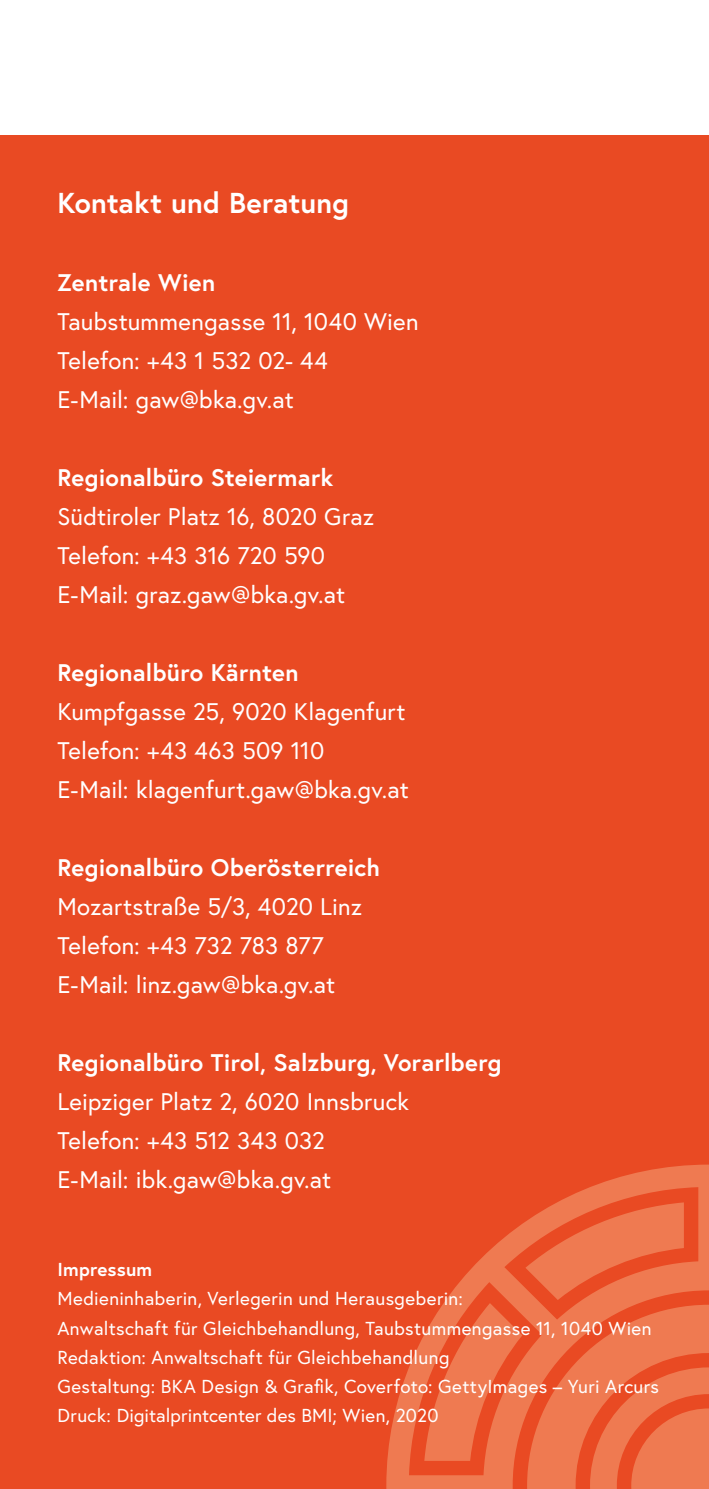
<style>
.page{position:relative;width:709px;height:1489px;background:#fff}
.page>*{position:absolute;margin:0;border:0;box-sizing:border-box;transform-origin:0 0}
.h2_ohne_Nummerierung_als_H1{font:700 28.75px "Europa Austria";letter-spacing:.01em;color:#fff}
.t1{font:24px "Europa Austria";letter-spacing:.01em;color:#fff}
.h3_ohne_Num_als_H2_Adressen{font:700 24px "Europa Austria";letter-spacing:.01em;color:#fff}
.t2{font:18.75px/29.2px "Europa Austria";letter-spacing:.015em;color:#fff}
.t3{font:700 18.75px "Europa Austria";letter-spacing:.01em;color:#fff}
</style>
<div class="page">
<div style="left:0;top:135px;width:709px;height:1353px;background:#e94a23"></div>
<svg style="left:386px;top:1164px;width:323px;height:324px"></svg>
<svg style="left:424px;top:1202px;width:285px;height:286px"></svg>
<h1 class="h2_ohne_Nummerierung_als_H1" style="left:57px;top:184px;width:293px">Kontakt und Beratung</h1>
<h2 class="h3_ohne_Num_als_H2_Adressen" style="left:57px;top:266px;width:159px">Zentrale Wien</h2>
<p class="t1" style="left:57px;top:306px;width:363px">Taubstummengasse 11, 1040 Wien</p>
<p class="t1" style="left:57px;top:345px;width:272px">Telefon: +43 1 532 02- 44</p>
<p class="t1" style="left:57px;top:384px;width:238px">E-Mail: gaw@bka.gv.at</p>
<h2 class="h3_ohne_Num_als_H2_Adressen" style="left:57px;top:461px;width:277px">Regionalbüro Steiermark</h2>
<p class="t1" style="left:57px;top:501px;width:318px">Südtiroler Platz 16, 8020 Graz</p>
<p class="t1" style="left:57px;top:540px;width:269px">Telefon: +43 316 720 590</p>
<p class="t1" style="left:57px;top:579px;width:289px">E-Mail: graz.gaw@bka.gv.at</p>
<h2 class="h3_ohne_Num_als_H2_Adressen" style="left:57px;top:656px;width:242px">Regionalbüro Kärnten</h2>
<p class="t1" style="left:57px;top:696px;width:350px">Kumpfgasse 25, 9020 Klagenfurt</p>
<p class="t1" style="left:57px;top:735px;width:268px">Telefon: +43 463 509 110</p>
<p class="t1" style="left:57px;top:774px;width:353px">E-Mail: klagenfurt.gaw@bka.gv.at</p>
<h2 class="h3_ohne_Num_als_H2_Adressen" style="left:57px;top:851px;width:324px">Regionalbüro Oberösterreich</h2>
<p class="t1" style="left:57px;top:891px;width:306px">Mozartstraße 5/3, 4020 Linz</p>
<p class="t1" style="left:57px;top:930px;width:267px">Telefon: +43 732 783 877</p>
<p class="t1" style="left:57px;top:969px;width:279px">E-Mail: linz.gaw@bka.gv.at</p>
<h2 class="h3_ohne_Num_als_H2_Adressen" style="left:57px;top:1046px;width:445px">Regionalbüro Tirol, Salzburg, Vorarlberg</h2>
<p class="t1" style="left:57px;top:1086px;width:353px">Leipziger Platz 2, 6020 Innsbruck</p>
<p class="t1" style="left:57px;top:1125px;width:269px">Telefon: +43 512 343 032</p>
<p class="t1" style="left:57px;top:1164px;width:275px">E-Mail: ibk.gaw@bka.gv.at</p>
<p class="t3" style="left:57px;top:1256px;width:96px">Impressum</p>
<p class="t2" style="left:57px;top:1283px;width:603px">Medieninhaberin, Verlegerin und Herausgeberin:<br>Anwaltschaft für Gleichbehandlung, Taubstummengasse 11, 1040 Wien Redaktion: Anwaltschaft für Gleichbehandlung<br>Gestaltung: BKA Design &amp; Grafik, Coverfoto: GettyImages – Yuri Arcurs Druck: Digitalprintcenter des BMI; Wien, 2020</p>
</div>
